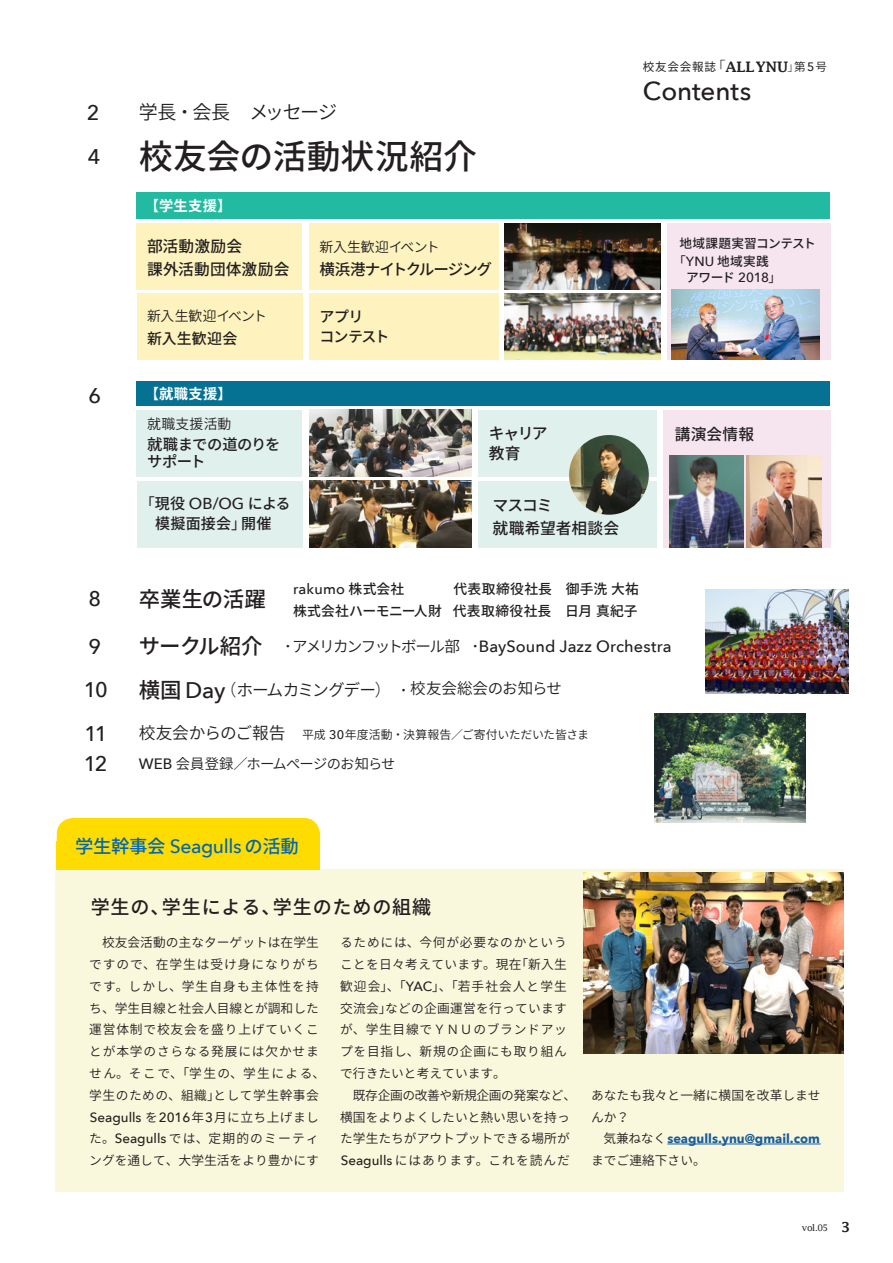
<style>
.page{position:relative;width:893px;height:1263px;background:#fff}
.page>*{position:absolute;margin:0;border:0;box-sizing:border-box;transform-origin:0 0}
.t1{font:500 34.05px "Source Han Sans";letter-spacing:-.005em;color:#231f20}
.t2{font:500 25.95px "Avenir Next";color:#231f20}
.t3{font:500 21.45px "Source Han Sans";letter-spacing:-.005em;color:#231f20}
.t4{font:500 21.15px "Avenir Next";color:#231f20}
.t5{font:500 19.2px "Source Han Sans";letter-spacing:.04em;color:#231f20}
.t6{font:19.05px "Source Han Sans";letter-spacing:-.06em;color:#231f20}
.t7{font:500 18.45px "Source Han Sans";letter-spacing:-.02em;color:#0166b3}
.t8{font:500 16.35px "Avenir Next";letter-spacing:.005em;color:#231f20}
.t9{font:500 15.75px/22.6px "Source Han Sans";letter-spacing:.01em;color:#231f20}
.t10{font:500 15.6px "Source Han Sans";letter-spacing:-.075em;color:#231f20}
.t11{font:15.45px "Source Han Sans";letter-spacing:-.01em;color:#231f20}
.t12{font:500 15.3px/17px "Source Han Sans";letter-spacing:-.04em;color:#231f20}
.t13{font:500 15.15px/20.1px "Source Han Sans";letter-spacing:.005em;color:#231f20;text-align:center}
.t14{font:500 15px/19.5px "Source Han Sans";letter-spacing:-.06em;color:#231f20}
.t15{font:500 15px "Source Han Sans";letter-spacing:-.02em;color:#231f20}
.t16{font:500 14.55px "Avenir Next";letter-spacing:.01em;color:#231f20}
.t17{font:14.25px "Source Han Sans";letter-spacing:-.05em;color:#231f20}
.t18{font:700 14.25px "Source Han Sans";letter-spacing:.02em;color:#fff}
.t19{font:500 13.8px/22.4px "Source Han Sans";letter-spacing:.015em;color:#231f20;text-align:right}
.t20{font:13.8px "Source Han Sans";letter-spacing:-.025em;color:#231f20}
.t21{font:13.8px "Source Han Sans";letter-spacing:-.005em;color:#231f20}
.t22{font:500 13.35px "Avenir Next";color:#231f20}
.t23{font:12.75px/21.8px "Source Han Sans";letter-spacing:.02em;color:#231f20}
.t24{font:12.75px/21.8px "Source Han Sans";letter-spacing:.065em;color:#231f20}
.t25{font:12.75px/21.8px "Source Han Sans";color:#231f20}
.t26{font:700 12.75px "Avenir Next";color:#175d9e}
.t27{font:500 12.75px/18.1px "Source Han Sans";letter-spacing:.02em;color:#231f20}
.t28{font:500 12.75px "Source Han Sans";letter-spacing:-.01em;color:#231f20}
.t29{font:12px "Source Han Sans";letter-spacing:-.01em;color:#231f20}
.t30{font:11.55px "Source Han Sans";letter-spacing:.06em;color:#231f20}
.t31{font:9px "Lucida Fax";color:#231f20}
.s1{font-weight:300;font-size:14.55px}
.s2{font-family:"Lucida Fax";font-weight:600;font-size:14.55px}
.s3{font-weight:300}
.s4{font-style:inherit}
.s5{font-family:"Avenir Next";font-weight:500;font-size:12.15px}
.s6{font-weight:500}
.s7{font-weight:400}
.s8{font-family:"Avenir Next";font-size:15.9px}
.s9{font-family:"Avenir Next";font-size:13.35px}
.s10{font-family:"Source Han Sans";font-size:13.8px}
.s11{font-family:"Source Han Sans";font-size:21.45px}
.s12{font-family:"Source Han Sans";font-weight:400;font-size:15.45px}
.s13{font-weight:500;font-size:21.45px}
.s14{font-family:"Avenir Next";font-weight:500;font-size:22.5px}
.s15{font-weight:300;font-size:16.65px}
.s16{font-size:16.65px}
.s17{font-family:"Avenir Next";font-weight:500;font-size:12.6px}
.s18{font-family:"Avenir Next";font-weight:500;font-size:15px}
.s19{font-family:"Avenir Next";font-size:19.35px}
.s20{font-family:"Source Han Sans";font-weight:400;font-size:12.75px}
.s21{font-family:"Avenir Next";font-weight:500;font-size:13.35px}
.s22{font-family:"Source Han Sans";font-weight:400;color:#231f20}
.s23{font-weight:600;font-size:13.8px}
</style>
<div class="page">
<div style="left:55px;top:869px;width:788px;height:322px;background:#faf8dc"></div>
<div style="left:136px;top:193px;width:694px;height:26px;background:#22bba1"></div>
<div style="left:667px;top:223px;width:163px;height:137px;background:#f6e5ef"></div>
<div style="left:137px;top:223px;width:165px;height:66px;background:#fef3be"></div>
<div style="left:137px;top:293px;width:166px;height:67px;background:#fef3be"></div>
<div style="left:309px;top:223px;width:189px;height:66px;background:#fef3be"></div>
<div style="left:309px;top:293px;width:189px;height:67px;background:#fef3be"></div>
<img style="left:505px;top:223px;width:155px;height:66px">
<img style="left:505px;top:293px;width:155px;height:67px">
<div style="left:663px;top:410px;width:167px;height:138px;background:#f6e5ef"></div>
<div style="left:136px;top:382px;width:694px;height:24px;background:#057293"></div>
<div style="left:137px;top:410px;width:165px;height:67px;background:#e0f0ec"></div>
<div style="left:137px;top:481px;width:166px;height:67px;background:#e0f0ec"></div>
<div style="left:478px;top:410px;width:179px;height:67px;background:#e0f0ec"></div>
<img style="left:310px;top:481px;width:161px;height:67px">
<div style="left:478px;top:481px;width:179px;height:67px;background:#e0f0ec"></div>
<img style="left:310px;top:410px;width:161px;height:67px">
<img style="left:671px;top:290px;width:148px;height:70px">
<hr style="left:667px;top:1144px;width:154px;height:1px;background:#175d9e">
<img style="left:584px;top:872px;width:259px;height:181px">
<div style="left:57px;top:818px;width:263px;height:47px;background:#ffdc01;border-radius:17px"></div>
<div style="left:57px;top:842px;width:263px;height:28px;background:#ffdc01"></div>
<img style="left:706px;top:590px;width:142px;height:103px">
<img style="left:569px;top:435px;width:80px;height:80px;border-radius:40px">
<img style="left:746px;top:455px;width:75px;height:93px">
<img style="left:669px;top:455px;width:74px;height:93px">
<img style="left:655px;top:713px;width:150px;height:110px">
<p class="t30" style="left:643px;top:60px;width:186px">校友会会報誌<span class="s1">「</span><span class="s2">ALL YNU</span><span class="s3">」</span><span class="s4">第</span><span class="s5">5</span><span class="s4">号</span></p>
<h3 class="t4" style="left:87px;top:94px;width:14px">2</h3>
<h3 class="t6" style="left:139px;top:102px;width:200px">学長<span class="s3">・</span>会長　メッセージ</h3>
<h1 class="t1" style="left:88px;top:137px;width:391px"><sup>4</sup> 校友会の活動状況紹介</h1>
<h3 class="t4" style="left:89px;top:378px;width:14px">6</h3>
<p class="t18" style="left:145px;top:198px;width:88px"><span class="s6">【</span>学生支援<span class="s6">】</span></p>
<p class="t9" style="left:147px;top:235px;width:144px">部活動激励会<br>課外活動団体激励会</p>
<p class="t20" style="left:147px;top:308px;width:122px">新入生歓迎イベント</p>
<p class="t15" style="left:147px;top:330px;width:92px">新入生歓迎会</p>
<p class="t18" style="left:145px;top:386px;width:89px"><span class="s6">【</span>就職支援<span class="s6">】</span></p>
<p class="t21" style="left:147px;top:416px;width:86px">就職支援活動</p>
<p class="t12" style="left:147px;top:436px;width:135px">就職までの道のりをサポート</p>
<p class="t13" style="left:140px;top:494px;width:152px"><span class="s7">「</span>現役 <span class="s8">OB/OG</span> による模擬面接会<span class="s7">」</span>開催</p>
<p class="t20" style="left:320px;top:239px;width:122px">新入生歓迎イベント</p>
<p class="t10" style="left:320px;top:261px;width:174px">横浜港ナイトクルージング</p>
<p class="t14" style="left:320px;top:307px;width:71px">アプリ<br>コンテスト</p>
<p class="t9" style="left:489px;top:423px;width:60px;line-height:20.5px">キャリア教育</p>
<p class="t9" style="left:493px;top:494px;width:128px">マスコミ<br>就職希望者相談会</p>
<h2 class="t2" style="left:643px;top:69px;width:110px">Contents</h2>
<p class="t27" style="left:673px;top:235px;width:144px;text-indent:6px">地域課題実習コンテスト<span class="s7">「</span><span class="s9">YNU</span> 地域実践</p>
<p class="t28" style="left:686px;top:270px;width:97px">アワード <span class="s9">2018</span><span class="s7">」</span></p>
<p class="t9" style="left:675px;top:423px;width:81px">講演会情報</p>
<p class="t16" style="left:293px;top:576px;width:113px">rakumo <span class="s10">株式会社</span></p>
<p class="t19" style="left:293px;top:578px;width:347px">代表取締役社長　御手洗大祐<br>株式会社ハーモニー人財 代表取締役社長　日月真紀子</p>
<h3 class="t4" style="left:89px;top:581px;width:14px">8</h3>
<h3 class="t3" style="left:139px;top:587px;width:129px">卒業生の活躍</h3>
<h3 class="t4" style="left:89px;top:628px;width:14px">9</h3>
<p class="t8" style="left:139px;top:632px;width:534px"><span class="s11">サークル紹介　</span><span class="s12">･アメリカンフットボール部　･</span>BaySound Jazz Orchestra</p>
<h3 class="t4" style="left:84px;top:672px;width:25px">10</h3>
<p class="t11" style="left:139px;top:680px;width:425px"><span class="s13">横国</span> <span class="s14">Day</span><span class="s15">（</span><span class="s16">ホームカミングデー</span><span class="s15">）</span>･校友会総会のお知らせ</p>
<h3 class="t4" style="left:84px;top:715px;width:25px">11</h3>
<p class="t29" style="left:139px;top:727px;width:452px"><span class="s16">校友会からのご報告</span> 平成 <span class="s17">30</span>年度活動<span class="s3">・</span>決算報告<span class="s3">／</span>ご寄付いただいた皆さま</p>
<h3 class="t4" style="left:84px;top:746px;width:25px">12</h3>
<p class="t17" style="left:139px;top:756px;width:258px"><span class="s18">WEB</span> 会員登録<span class="s3">／</span>ホームページのお知らせ</p>
<h3 class="t7" style="left:75px;top:836px;width:225px">学生幹事会 <span class="s19">Seagulls</span> の活動</h3>
<h3 class="t5" style="left:91px;top:896px;width:342px">学生の、学生による、学生のための組織</h3>
<p class="t24" style="left:89px;top:932px;width:237px">　校友会活動の主なターゲットは在学生ですので、在学生は受け身になりがちです。しかし、学生自身も主体性を持ち、学生目線と社会人目線とが調和した運営体制で校友会を盛り上げていくことが本学のさらなる発展には欠かせません。そこで、「学生の、学生による、学生のための、組織」として学生幹事会</p>
<p class="t22" style="left:90px;top:1105px;width:230px">Seagulls <span class="s20">を</span>2016<span class="s20">年</span>3<span class="s20">月に立ち上げまし</span></p>
<p class="t25" style="left:89px;top:1128px;width:231px">た。<span class="s21">Seagulls</span> では、定期的のミーティングを通して、大学生活をより豊かにす</p>
<p class="t23" style="left:340px;top:932px;width:238px">るためには、今何が必要なのかということを日々考えています。現在「新入生歓迎会」、「<span class="s21">YAC</span>」、「若手社会人と学生交流会」などの企画運営を行っていますが、学生目線でＹＮＵのブランドアップを目指し、新規の企画にも取り組んで行きたいと考えています。<br>　既存企画の改善や新規企画の発案など、横国をよりよくしたいと熱い思いを持った学生たちがアウトプットできる場所が<br><span class="s21">Seagulls</span>にはあります。これを読んだ</p>
<p class="t25" style="left:591px;top:1084px;width:231px">あなたも我々と一緒に横国を改革しませんか？</p>
<p class="t26" style="left:591px;top:1127px;width:230px"><span class="s22">　気兼ねなく</span>seagulls.ynu@gmail.com</p>
<p class="t25" style="left:591px;top:1150px;width:116px">までご連絡下さい。</p>
<p class="t31" style="left:802px;top:1222px;width:50px">vol.05 <span class="s23">3</span></p>
</div>
